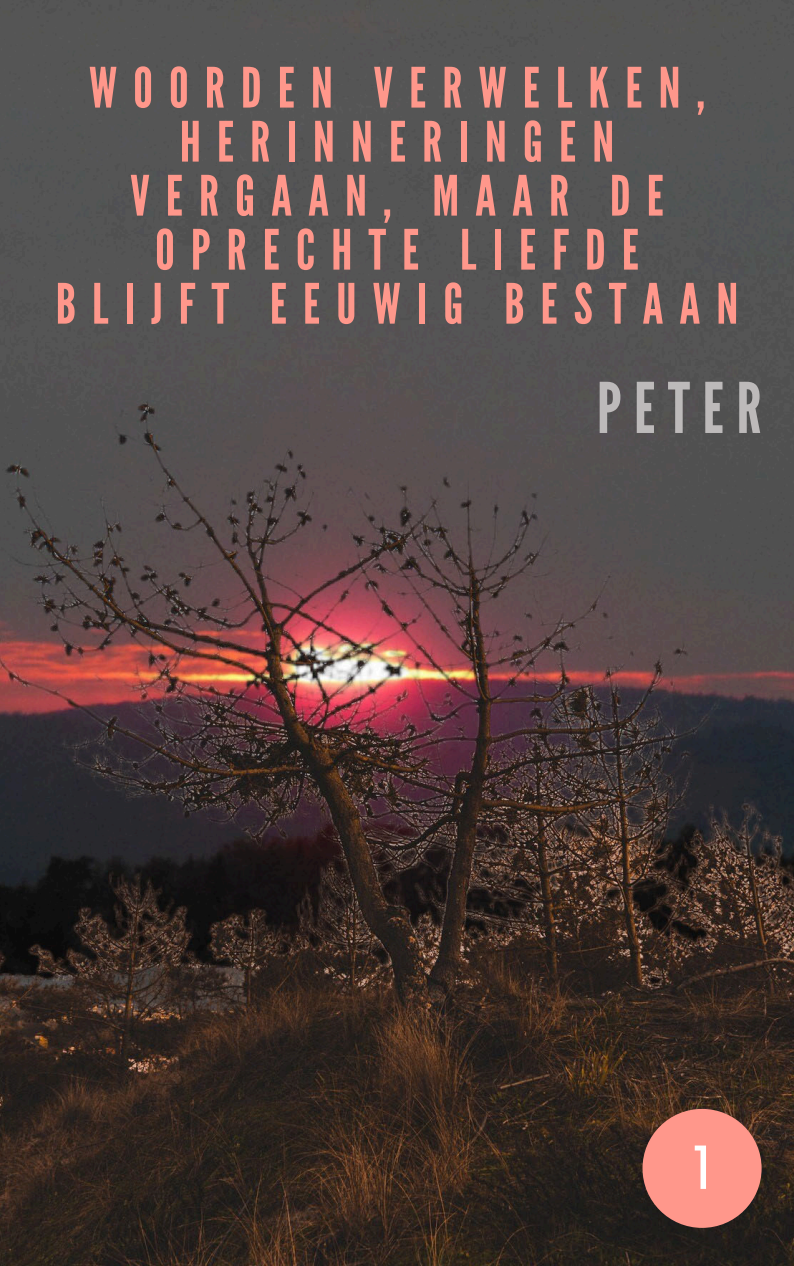
<style>
.page{position:relative;width:794px;height:1266px;background:#fff}
.page>*{position:absolute;margin:0;border:0;box-sizing:border-box;transform-origin:0 0}
.t1{font:69.68px "League Gothic";letter-spacing:.18em;color:#bdbaba}
.t2{font:60px "Poppins";color:#fff}
.t3{font:55.5px/54px "League Gothic";letter-spacing:.29em;color:#ff978b;text-align:center}
</style>
<div class="page">
<img style="left:0;top:0;width:793px;height:1266px">
<div style="left:642px;top:1109px;width:119px;height:119px;background:#ff978b;border-radius:50%"></div>
<p class="t3" style="left:56px;top:62px;width:683px">WOORDEN VERWELKEN,<br>HERINNERINGEN<br>VERGAAN, MAAR DE<br>OPRECHTE LIEFDE<br>BLIJFT EEUWIG BESTAAN</p>
<h1 class="t1" style="left:596px;top:368px;width:166px">PETER</h1>
<p class="t2" style="left:692px;top:1126px;width:21px">1</p>
</div>
